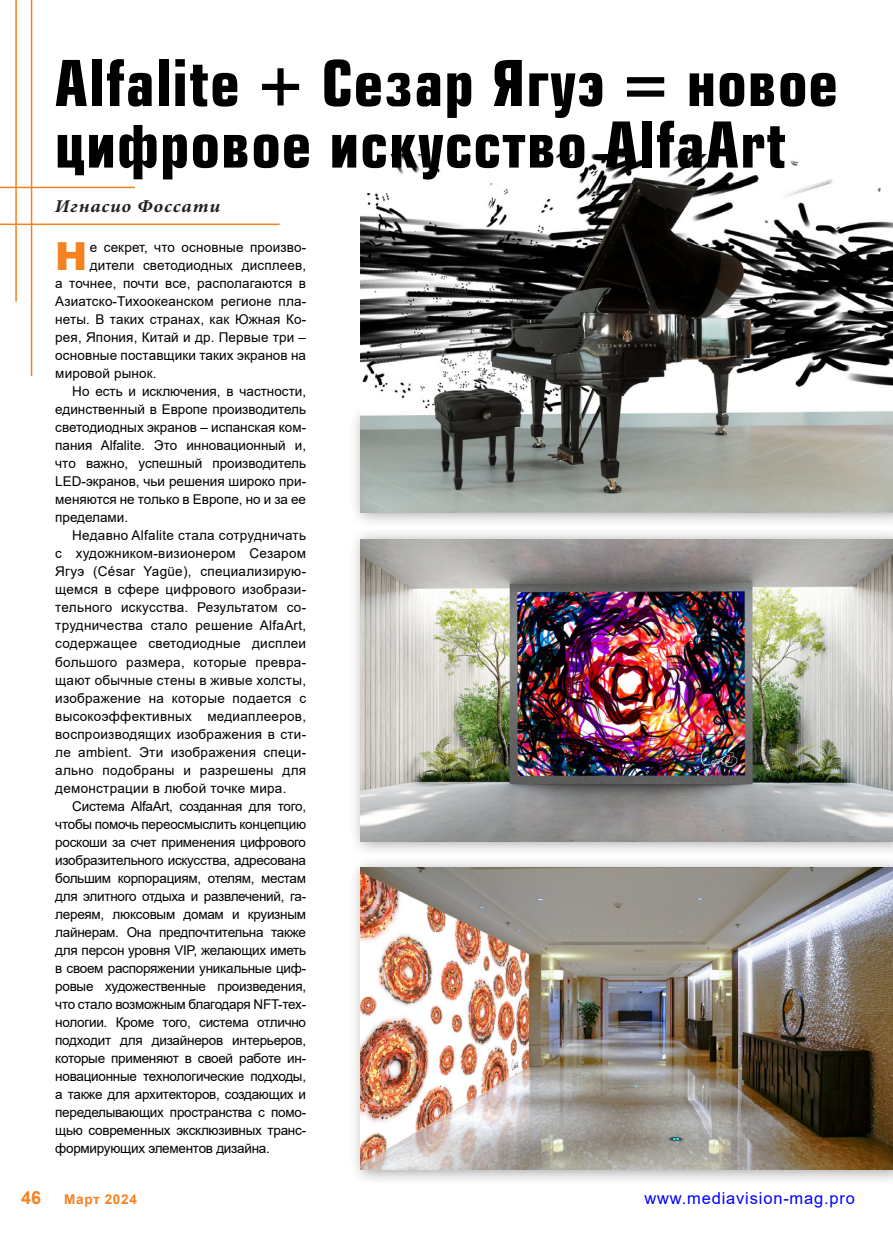
<style>
.page{position:relative;width:893px;height:1234px;background:#fff}
.page>*{position:absolute;margin:0;border:0;box-sizing:border-box;transform-origin:0 0}
.Название_стат{font:700 61.5px/61.5px "Europe Cond";letter-spacing:.02em;color:#000}
.Text{font:900 38.7px "Arial";color:#f58220}
.Автор1{font:italic 700 18px "Minion Pro";letter-spacing:.04em;color:#231f20;scale:1.1 1}
.t1{font:700 18px "Arial";color:#f58220}
.t2{font:16.5px "Arial";letter-spacing:.05em;color:#00f}
.Text-2{font:13.5px/18px "Arial";letter-spacing:.01em;color:#000;text-align:justify}
.t3{font:700 13.5px "Arial";letter-spacing:.05em;color:#f58220}
</style>
<div class="page">
<div style="left:349px;top:402px;width:544px;height:126px;background:#231f20;opacity:.4"></div>
<img style="left:361px;top:154px;width:532px;height:358px">
<hr style="left:31px;top:0;width:1px;height:376px;background:#f58220">
<hr style="left:0;top:223px;width:280px;height:2px;background:#f58220">
<hr style="left:15px;top:0;width:2px;height:301px;background:#f58220">
<hr style="left:0;top:187px;width:135px;height:1px;background:#f58220">
<div style="left:349px;top:526px;width:544px;height:330px;background:#231f20;opacity:.4"></div>
<img style="left:361px;top:539px;width:532px;height:301px">
<div style="left:349px;top:855px;width:544px;height:330px;background:#231f20;opacity:.4"></div>
<img style="left:361px;top:867px;width:532px;height:302px">
<p class="Название_стат" style="left:55px;top:51px;width:784px">Alfalite + Сезар Ягуэ = новое цифровое искусство AlfaArt</p>
<p class="Автор1" style="left:55px;top:194px;width:152px">Игнасио Фоссати</p>
<p class="Text" style="left:55px;top:228px;width:34px">Н</p>
<p class="Text-2" style="left:90px;top:238px;width:218px">е секрет, что основные произво-</p>
<p class="Text-2" style="left:90px;top:256px;width:218px">дители светодиодных дисплеев,</p>
<p class="Text-2" style="left:55px;top:274px;width:252px">а точнее, почти все, располагаются в</p>
<p class="Text-2" style="left:55px;top:292px;width:252px">Азиатско-Тихоокеанском регионе пла-</p>
<p class="Text-2" style="left:55px;top:310px;width:252px">неты. В таких странах, как Южная Ко-</p>
<p class="Text-2" style="left:55px;top:328px;width:252px">рея, Япония, Китай и др. Первые три –</p>
<p class="Text-2" style="left:55px;top:346px;width:252px">основные поставщики таких экранов на</p>
<p class="Text-2" style="left:55px;top:364px;width:103px">мировой рынок.</p>
<p class="Text-2" style="left:55px;top:382px;width:252px;text-indent:17px">Но есть и исключения, в частности, единственный в Европе производитель светодиодных экранов – испанская ком&shy;пания Alfalite. Это инновационный и, что важно, успешный производитель LED-экранов, чьи решения широко при&shy;меняются не только в Европе, но и за ее пределами.</p>
<p class="Text-2" style="left:55px;top:526px;width:252px;text-indent:17px">Недавно Alfalite стала сотрудничать с художником-визионером Сезаром Ягуэ (César Yagüe), специализирую&shy;щемся в сфере цифрового изобрази&shy;тельного искусства. Результатом со&shy;трудничества стало решение AlfaArt, содержащее светодиодные дисплеи большого размера, которые превра&shy;щают обычные стены в живые холсты, изображение на которые подается с высокоэффективных медиаплееров, воспроизводящих изображения в сти&shy;ле ambient. Эти изображения специ&shy;ально подобраны и разрешены для демонстрации в любой точке мира.</p>
<p class="Text-2" style="left:55px;top:796px;width:252px;text-indent:17px">Система AlfaArt, созданная для того, чтобы помочь переосмыслить концепцию роскоши за счет применения цифрового изобразительного искусства, адресована большим корпорациям, отелям, местам для элитного отдыха и развлечений, га&shy;лереям, люксовым домам и круизным лайнерам. Она предпочтительна также для персон уровня VIP, желающих иметь в своем распоряжении уникальные циф&shy;ровые художественные произведения, что стало возможным благодаря NFT-тех&shy;нологии. Кроме того, система отлично подходит для дизайнеров интерьеров, которые применяют в своей работе ин&shy;новационные технологические подходы, а также для архитекторов, создающих и переделывающих пространства с помо&shy;щью современных эксклюзивных транс&shy;формирующих элементов дизайна.</p>
<h3 class="t1" style="left:21px;top:1184px;width:22px">46</h3>
<p class="t3" style="left:64px;top:1189px;width:74px">Март 2024</p>
<p class="t2" style="left:644px;top:1186px;width:212px">www.mediavision-mag.pro</p>
</div>
